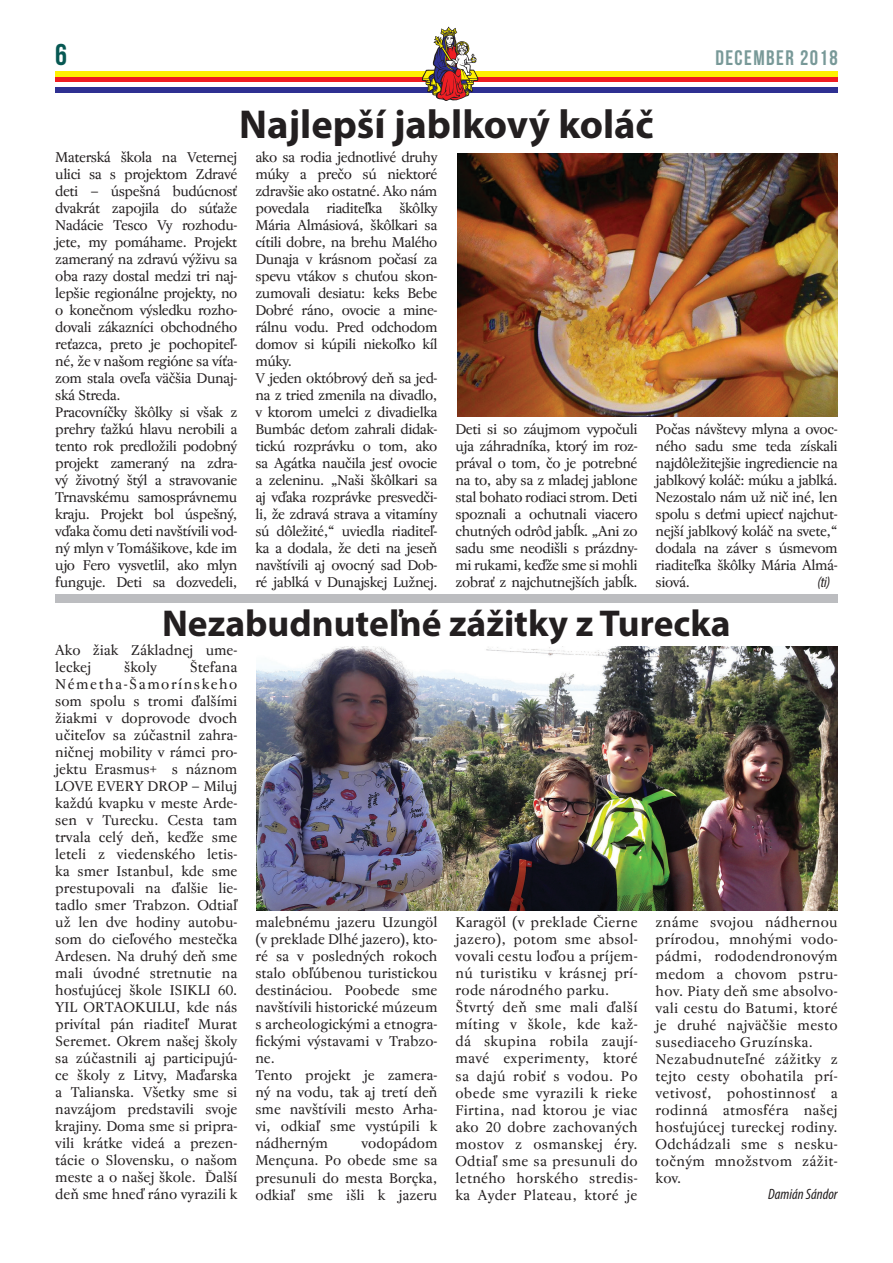
<style>
.page{position:relative;width:893px;height:1263px;background:#fff}
.page>*{position:absolute;margin:0;border:0;box-sizing:border-box;transform-origin:0 0}
.t1{font:700 40.5px "Myriad Pro";color:#231f20}
.t2{font:700 37.5px "Myriad Pro";color:#231f20}
.t3{font:30px "Bebas Neue";color:#075853}
.t4{font:21px "Bebas Neue";letter-spacing:.07em;color:#789998}
.t5{font:italic condensed 15px "Myriad Pro";color:#231f20}
.t6{font:14.25px/17px "Regent Pro";letter-spacing:-.03em;color:#231f20;text-align:justify}
.t7{font:14.25px/17px "Regent Pro";letter-spacing:.02em;color:#231f20}
.t8{font:14.25px/17px "Regent Pro";letter-spacing:-.005em;color:#231f20}
</style>
<div class="page">
<div style="left:55px;top:71px;width:783px;height:6px;background:#fff101"></div>
<div style="left:55px;top:77px;width:783px;height:5px;background:#ee1d23"></div>
<div style="left:55px;top:87px;width:783px;height:6px;background:#2e3092"></div>
<svg style="left:422px;top:27px;width:56px;height:74px"></svg>
<img style="left:457px;top:153px;width:381px;height:264px">
<img style="left:256px;top:646px;width:582px;height:264px">
<div style="left:55px;top:594px;width:783px;height:9px;background:#bcbdc0"></div>
<h3 class="t3" style="left:55px;top:38px;width:13px">6</h3>
<h3 class="t4" style="left:715px;top:46px;width:124px">DECEMBER 2018</h3>
<h1 class="t1" style="left:239px;top:98px;width:416px">Najlepší jablkový koláč</h1>
<p class="t6" style="left:55px;top:148px;width:184px;text-align:left">Materská škola na Veternej ulici sa s projektom Zdravé deti – úspešná budúcnosť dvakrát zapojila do súťaže<br>Nadácie Tesco Vy rozhodu&shy;jete, my pomáhame. Projekt zameraný na zdravú výživu sa oba razy dostal medzi tri naj&shy;lepšie regio nálne projekty, no o konečnom výsledku rozho&shy;dovali zákazníci obchodného reťazca, preto je pochopiteľ&shy;né, že v našom regióne sa víťa&shy;zom stala oveľa väčšia Dunaj&shy;ská Streda.<br>Pracovníčky škôlky si však z prehry ťažkú hlavu nerobili a tento rok predložili podobný projekt zameraný na zdra&shy;vý životný štýl a stravovanie<br>Trnavskému samosprávnemu kraju. Projekt bol úspešný, vďaka čomu deti navštívili vod&shy;ný mlyn v Tomášikove, kde im ujo Fero vysvetlil, ako mlyn funguje. Deti sa dozvedeli,</p>
<p class="t6" style="left:255px;top:149px;width:184px;text-align:left">ako sa rodia jednotlivé druhy múky a prečo sú niektoré zdravšie ako ostatné. Ako nám povedala riaditeľka škôlky<br>Mária Almásiová, škôlkari sa cítili dobre, na brehu Malého<br>Dunaja v krásnom počasí za spevu vtákov s chuťou skon&shy;zumovali desiatu: keks Bebe<br>Dobré ráno, ovocie a mine&shy;rálnu vodu. Pred odchodom domov si kúpili niekoľko kíl múky.<br>V jeden októbrový deň sa jed&shy;na z tried zmenila na divadlo, v ktorom umelci z divadielka<br>Bumbác deťom zahrali didak&shy;tickú rozprávku o tom, ako sa Agátka naučila jesť ovocie a zeleninu. „Naši škôlkari sa aj vďaka rozprávke presvedči&shy;li, že zdravá strava a vitamíny sú dôležité,“ uviedla riaditeľ&shy;ka a dodala, že deti na jeseň navštívili aj ovocný sad Dob&shy;ré jablká v Dunajskej Lužnej.</p>
<p class="t6" style="left:455px;top:421px;width:184px">Deti si so záujmom vypočuli uja záhradníka, ktorý im roz&shy;prával o tom, čo je potrebné na to, aby sa z mladej jablone stal bohato rodiaci strom. Deti spoznali a ochutnali viacero chutných odrôd jabĺk. „Ani zo sadu sme neodišli s prázdny&shy;mi rukami, keďže sme si mohli zobrať z najchutnejších jabĺk.</p>
<p class="t6" style="left:656px;top:421px;width:184px">Počas návštevy mlyna a ovoc&shy;ného sadu sme teda získali najdôležitejšie ingrediencie na jablkový koláč: múku a jablká.<br>Nezostalo nám už nič iné, len spolu s deťmi upiecť najchut&shy;nejší jablkový koláč na svete,“ dodala na záver s úsmevom riaditeľka škôlky Mária Almá&shy;siová.</p>
<p class="t5" style="left:818px;top:573px;width:14px">(ti)</p>
<h2 class="t2" style="left:162px;top:599px;width:570px">Nezabudnuteľné zážitky z Turecka</h2>
<p class="t8" style="left:55px;top:642px;width:184px">Ako žiak Základnej ume&shy;leckej</p>
<p class="t6" style="left:55px;top:659px;width:184px;text-indent:135px">Štefana Németha-Šamorínskeho som spolu s tromi ďalšími žiakmi v doprovode dvoch učiteľov sa zúčastnil zahra&shy;ničnej mobility v rámci pro&shy;jektu Erasmus+ s náznom LOVE EVERY DROP – Miluj každú kvapku v meste Arde&shy;sen v Turecku. Cesta tam trvala celý deň, keďže sme leteli z viedenského letis&shy;ka smer Istanbul, kde sme prestupovali na ďalšie lie&shy;tadlo smer Trabzon. Odtiaľ už len dve hodiny autobu&shy;som do cieľového mestečka Ardesen. Na druhý deň sme mali úvodné stretnutie na hosťujúcej škole ISIKLI 60.<br>YIL ORTAOKULU, kde nás privítal pán riaditeľ Murat Seremet. Okrem našej školy sa zúčastnili aj participujú&shy;ce školy z Litvy, Maďarska a Talianska. Všetky sme si navzájom predstavili svoje krajiny. Doma sme si pripra&shy;vili krátke videá a prezen&shy;tácie o Slovensku, o našom meste a o našej škole. Ďalší deň sme hneď ráno vyrazili k</p>
<p class="t6" style="left:124px;top:659px;width:34px">školy</p>
<p class="t7" style="left:455px;top:914px;width:184px">Karagöl (v preklade Čierne jazero), potom sme absol&shy;vovali cestu loďou a príjem&shy;nú turistiku v krásnej prí&shy;rode národného parku.<br>Štvrtý deň sme mali ďalší míting v škole, kde kaž&shy;dá skupina robila zaují&shy;mavé experimenty, ktoré sa dajú robiť s vodou. Po obede sme vyrazili k rieke<br>Firtina, nad ktorou je viac ako 20 dobre zachovaných mostov z osmanskej éry.<br>Odtiaľ sme sa presunuli do letného horského stredis&shy;ka Ayder Plateau, ktoré je</p>
<p class="t7" style="left:656px;top:914px;width:184px">známe svojou nádhernou prírodou, mnohými vodo&shy;pádmi, rododendronovým medom a chovom pstru&shy;hov. Piaty deň sme absolvo&shy;vali cestu do Batumi, ktoré je druhé najväčšie mesto susediaceho Gruzínska.<br>Nezabudnuteľné zážitky z tejto cesty obohatila prí&shy;vetivosť, pohostinnosť a rodinná atmosféra našej hosťujúcej tureckej rodiny.<br>Odchádzali sme s nesku&shy;točným množstvom zážit&shy;kov.</p>
<p class="t8" style="left:255px;top:914px;width:184px">malebnému jazeru Uzungöl (v preklade Dlhé jazero), kto&shy;ré sa v posledných rokoch stalo obľúbenou turistickou destináciou. Poobede sme navštívili historické múzeum s archeologickými a etnogra&shy;fickými výstavami v Trabzo&shy;ne.<br>Tento projekt je zamera&shy;ný na vodu, tak aj tretí deň sme navštívili mesto Arha&shy;vi, odkiaľ sme vystúpili k nádherným</p>
<p class="t6" style="left:255px;top:1135px;width:184px;text-indent:106px">vodopádom Mençuna. Po obede sme sa presunuli do mesta Borçka, odkiaľ sme išli k jazeru</p>
<p class="t5" style="left:768px;top:1185px;width:71px">Damián Sándor</p>
</div>
